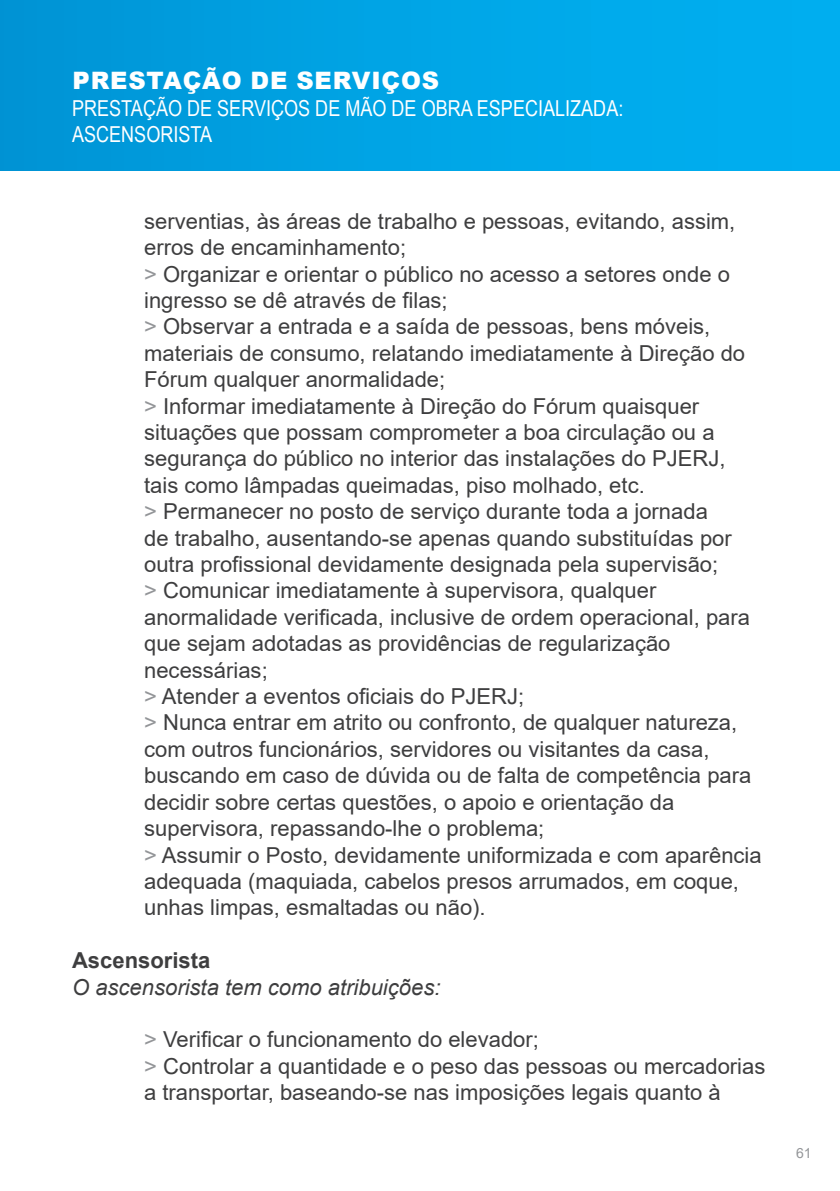
<style>
.page{position:relative;width:840px;height:1191px;background:#fff}
.page>*{position:absolute;margin:0;border:0;box-sizing:border-box;transform-origin:0 0}
.t1{font:900 24px "Arial";letter-spacing:.035em;color:#fff}
.t2{font:22px "Arial";color:#3e3e3f}
.t3{font:22px "Arial Narrow";color:#fff}
.t4{font:italic 22px "Arial";color:#3e3e3f}
.t5{font:700 22px "Arial";color:#3e3e3f}
.t6{font:14px "Arial";color:#939598}
.s1{color:#939598}
</style>
<div class="page">
<div style="left:0;top:0;width:839px;height:170px;background:linear-gradient(to right,#0095d6,#00b2f2)"></div>
<p class="t1" style="left:72px;top:63px;width:368px">PRESTAÇÃO DE SERVIÇOS</p>
<p class="t3" style="left:72px;top:92px;width:552px">PRESTAÇÃO DE SERVIÇOS DE MÃO DE OBRA ESPECIALIZADA:</p>
<p class="t3" style="left:72px;top:118px;width:142px">ASCENSORISTA</p>
<p class="t2" style="left:144px;top:206px;width:592px">serventias, às áreas de trabalho e pessoas, evitando, assim,</p>
<p class="t2" style="left:144px;top:232px;width:263px">erros de encaminhamento;</p>
<p class="t2" style="left:144px;top:259px;width:587px"><span class="s1">&gt;</span> Organizar e orientar o público no acesso a setores onde o</p>
<p class="t2" style="left:144px;top:285px;width:305px">ingresso se dê através de filas;</p>
<p class="t2" style="left:144px;top:311px;width:567px"><span class="s1">&gt;</span> Observar a entrada e a saída de pessoas, bens móveis,</p>
<p class="t2" style="left:144px;top:338px;width:602px">materiais de consumo, relatando imediatamente à Direção do</p>
<p class="t2" style="left:144px;top:364px;width:302px">Fórum qualquer anormalidade;</p>
<p class="t2" style="left:144px;top:391px;width:556px"><span class="s1">&gt;</span> Informar imediatamente à Direção do Fórum quaisquer</p>
<p class="t2" style="left:144px;top:417px;width:571px">situações que possam comprometer a boa circulação ou a</p>
<p class="t2" style="left:144px;top:443px;width:582px">segurança do público no interior das instalações do PJERJ,</p>
<p class="t2" style="left:144px;top:470px;width:502px">tais como lâmpadas queimadas, piso molhado, etc.</p>
<p class="t2" style="left:144px;top:496px;width:565px"><span class="s1">&gt;</span> Permanecer no posto de serviço durante toda a jornada</p>
<p class="t2" style="left:144px;top:523px;width:589px">de trabalho, ausentando-se apenas quando substituídas por</p>
<p class="t2" style="left:144px;top:549px;width:575px">outra profissional devidamente designada pela supervisão;</p>
<p class="t2" style="left:144px;top:575px;width:513px"><span class="s1">&gt;</span> Comunicar imediatamente à supervisora, qualquer</p>
<p class="t2" style="left:144px;top:602px;width:607px">anormalidade verificada, inclusive de ordem operacional, para</p>
<p class="t2" style="left:144px;top:628px;width:527px">que sejam adotadas as providências de regularização</p>
<p class="t2" style="left:144px;top:655px;width:125px">necessárias;</p>
<p class="t2" style="left:144px;top:681px;width:381px"><span class="s1">&gt;</span> Atender a eventos oficiais do PJERJ;</p>
<p class="t2" style="left:144px;top:707px;width:594px"><span class="s1">&gt;</span> Nunca entrar em atrito ou confronto, de qualquer natureza,</p>
<p class="t2" style="left:144px;top:734px;width:566px">com outros funcionários, servidores ou visitantes da casa,</p>
<p class="t2" style="left:144px;top:760px;width:608px">buscando em caso de dúvida ou de falta de competência para</p>
<p class="t2" style="left:144px;top:787px;width:531px">decidir sobre certas questões, o apoio e orientação da</p>
<p class="t2" style="left:144px;top:813px;width:401px">supervisora, repassando-lhe o problema;</p>
<p class="t2" style="left:144px;top:839px;width:618px"><span class="s1">&gt;</span> Assumir o Posto, devidamente uniformizada e com aparência</p>
<p class="t2" style="left:144px;top:866px;width:596px">adequada (maquiada, cabelos presos arrumados, em coque,</p>
<p class="t2" style="left:144px;top:892px;width:343px">unhas limpas, esmaltadas ou não).</p>
<p class="t5" style="left:72px;top:945px;width:140px">Ascensorista</p>
<p class="t4" style="left:72px;top:972px;width:370px">O ascensorista tem como atribuições:</p>
<p class="t2" style="left:144px;top:1024px;width:396px"><span class="s1">&gt;</span> Verificar o funcionamento do elevador;</p>
<p class="t2" style="left:144px;top:1051px;width:622px"><span class="s1">&gt;</span> Controlar a quantidade e o peso das pessoas ou mercadorias</p>
<p class="t2" style="left:144px;top:1077px;width:577px">a transportar, baseando-se nas imposições legais quanto à</p>
<p class="t6" style="left:795px;top:1143px;width:17px">61</p>
</div>
